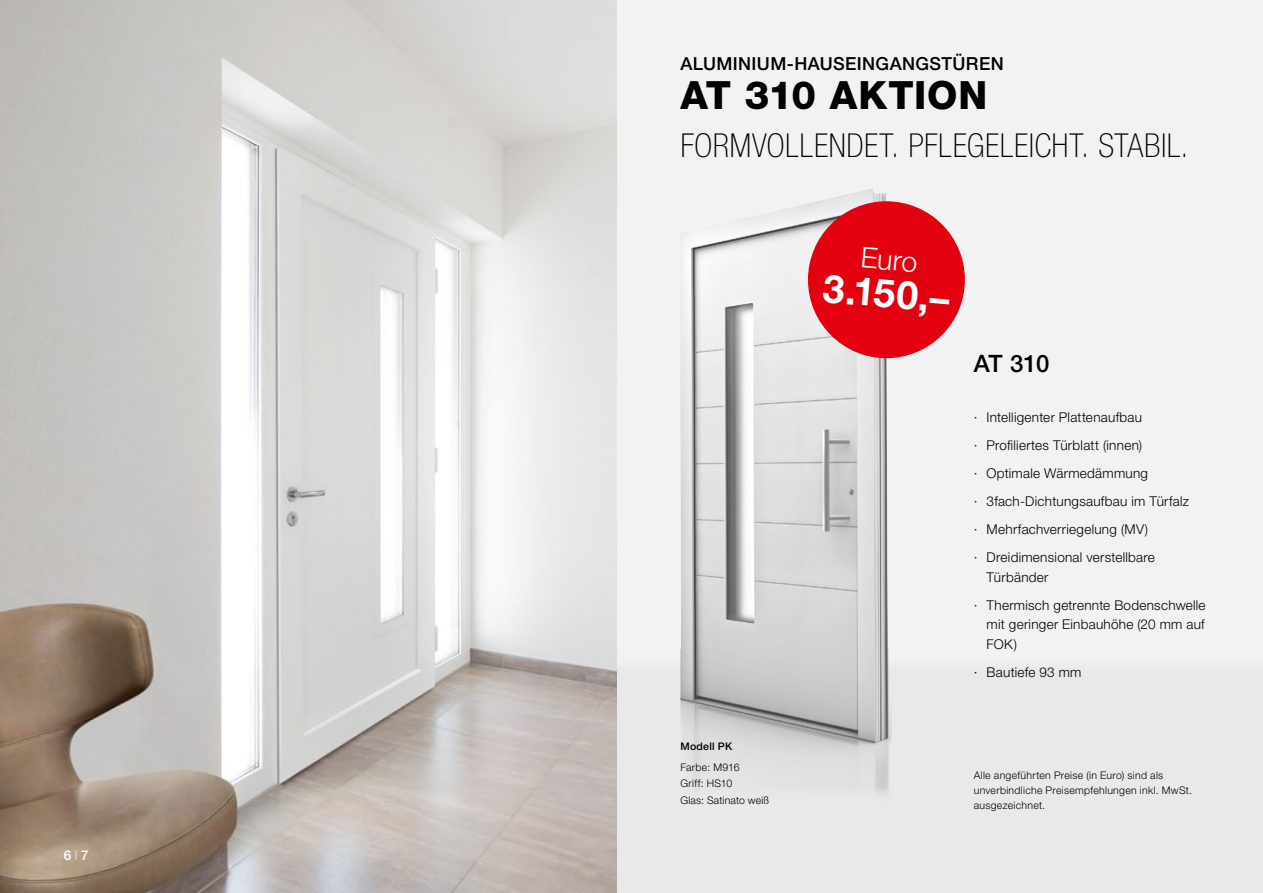
<style>
.page{position:relative;width:1263px;height:893px;background:#f2f2f2}
.page>*{position:absolute;margin:0;border:0;box-sizing:border-box;transform-origin:0 0}
.t1{font:700 39.15px "Helvetica Neue LT Pro";color:#fff}
.t2{font:800 39px "Helvetica Neue LT Pro";letter-spacing:.015em;color:#000}
.t3{font:100 condensed 33px "Helvetica Neue LT Pro";letter-spacing:.015em;color:#000}
.t4{font:300 28.5px "Helvetica Neue LT Pro";color:#fff}
.t5{font:500 24px "Helvetica Neue LT Pro";color:#000}
.t6{font:500 18px "Helvetica Neue LT Pro";letter-spacing:.02em;color:#000}
.t7{font:300 13.5px/28px "Helvetica Neue LT Pro";letter-spacing:.02em;color:#000}
.t8{font:500 13.5px "Helvetica Neue LT Pro";color:#fff}
.t9{font:300 10.5px/16.5px "Helvetica Neue LT Pro";letter-spacing:.03em;color:#000}
.t10{font:500 10.5px "Helvetica Neue LT Pro";letter-spacing:.03em;color:#000}
.s1{font-weight:100}
</style>
<div class="page">
<div style="left:0;top:657px;width:1263px;height:236px;background:#e9e9e9"></div>
<img style="left:692px;top:649px;width:199px;height:145px">
<img style="left:680px;top:188px;width:208px;height:554px">
<img style="left:0;top:0;width:617px;height:893px">
<hr style="left:1262px;top:0;width:1px;height:893px;background:#f2f2f2">
<div style="left:808px;top:201px;width:157px;height:157px;background:#e3000f;border-radius:50%"></div>
<p class="t8" style="left:64px;top:847px;width:26px">6 <span class="s1">I</span> 7</p>
<h3 class="t6" style="left:680px;top:53px;width:325px">ALUMINIUM-HAUSEINGANGSTÜREN</h3>
<h2 class="t2" style="left:680px;top:72px;width:308px">AT 310 AKTION</h2>
<h3 class="t3" style="left:680px;top:126px;width:510px">FORMVOLLENDET. PFLEGELEICHT. STABIL.</h3>
<p class="t10" style="left:680px;top:740px;width:53px">Modell PK</p>
<p class="t9" style="left:680px;top:758px;width:90px">Farbe: M916<br>Griff: HS10<br>Glas: Satinato weiß</p>
<h3 class="t4" style="left:862px;top:240px;width:58px;rotate:5deg">Euro</h3>
<h1 class="t1" style="left:825px;top:263px;width:128px;rotate:5deg">3.150,–</h1>
<h3 class="t5" style="left:974px;top:349px;width:77px">AT 310</h3>
<p class="t7" style="left:974px;top:403px;width:217px">· Intelligenter Plattenaufbau<br>· Profiliertes Türblatt (innen)<br>· Optimale Wärmedämmung<br>· 3fach-Dichtungsaufbau im Türfalz · Mehrfachverriegelung (MV)<br>· Dreidimensional verstellbare</p>
<p class="t7" style="left:974px;top:562px;width:233px;text-indent:13px">Türbänder<br>· Thermisch getrennte Bodenschwelle</p>
<p class="t7" style="left:986px;top:614px;width:220px;line-height:19.5px">mit geringer Einbauhöhe (20 mm auf<br>FOK)</p>
<p class="t7" style="left:974px;top:657px;width:109px">· Bautiefe 93 mm</p>
<p class="t9" style="left:974px;top:768px;width:220px;line-height:15px">Alle angeführten Preise (in Euro) sind als unverbindliche Preisempfehlungen inkl. MwSt. ausgezeichnet.</p>
</div>
